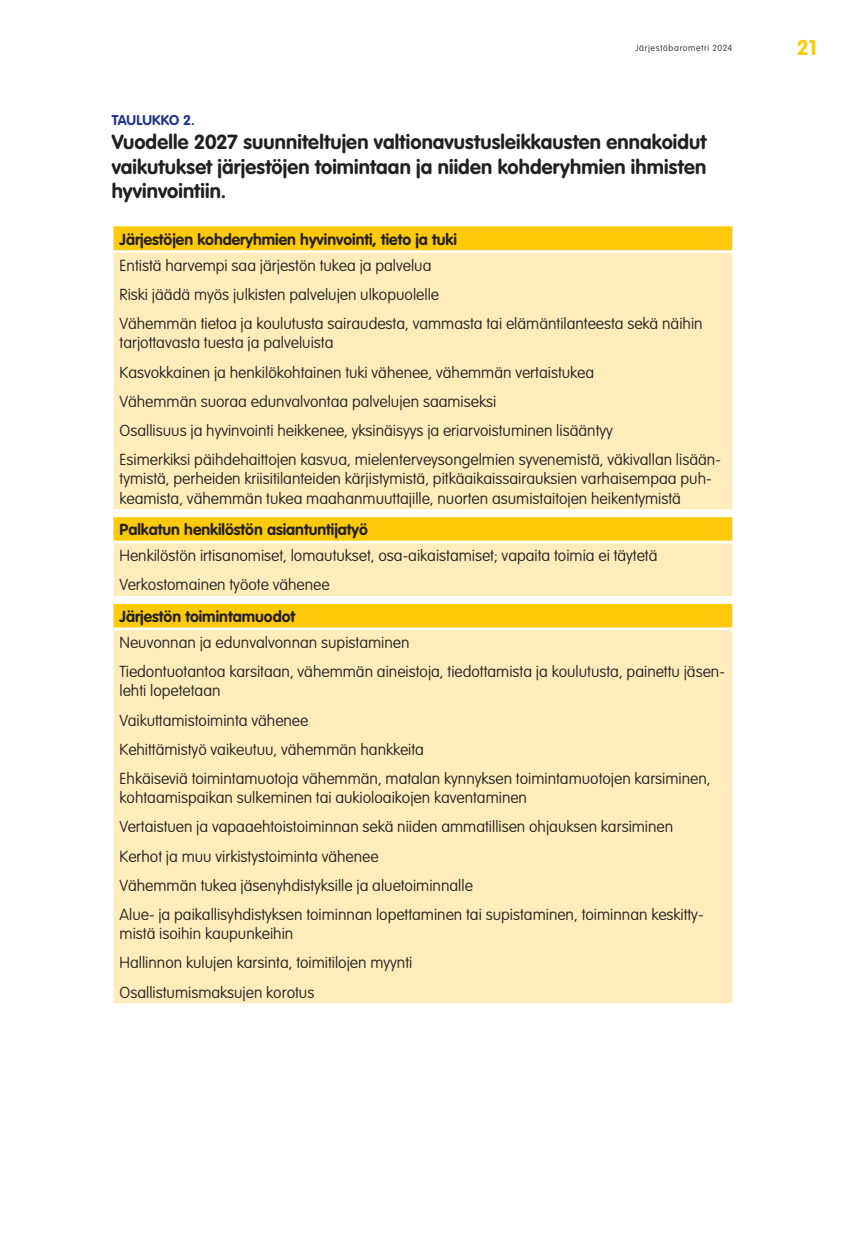
<style>
.page{position:relative;width:844px;height:1241px;background:#fff}
.page>*{position:absolute;margin:0;border:0;box-sizing:border-box;transform-origin:0 0}
.t1{font:700 21px "VAG Rounded Std";color:#feca0a}
.Taulukko_otsikko{font:700 20.12px/24.5px "VAG Rounded Std";letter-spacing:.01em;color:#231f20;text-align:justify}
.Taulukko_leipis_bullet{font:100 15.75px/19.2px "VAG Rounded Std";color:#231f20}
.Taulukkoteksti_otsikko_bold_vasen{font:700 15.75px "VAG Rounded Std";color:#231f20}
.Taulukko_otsikko-2{font:700 14px "VAG Rounded Std";letter-spacing:-.005em;color:#1e358b}
.t2{font:100 8.75px "VAG Rounded Std";letter-spacing:.075em;color:#231f20}
</style>
<div class="page">
<div style="left:113px;top:226px;width:619px;height:24px;background:#feca0a"></div>
<svg style="left:113px;top:253px;width:619px;height:750px;background:#feeab0"></svg>
<svg style="left:732px;top:226px;width:1px;height:25px"></svg>
<svg style="left:732px;top:510px;width:1px;height:32px"></svg>
<svg style="left:732px;top:602px;width:1px;height:26px"></svg>
<hr style="left:113px;top:509px;width:619px;height:3px;background:#fff">
<hr style="left:113px;top:514px;width:619px;height:3px;background:#fff">
<hr style="left:113px;top:540px;width:619px;height:3px;background:#fff">
<hr style="left:113px;top:596px;width:619px;height:2px;background:#fff">
<hr style="left:113px;top:601px;width:619px;height:3px;background:#fff">
<hr style="left:113px;top:627px;width:619px;height:3px;background:#fff">
<p class="t2" style="left:635px;top:43px;width:98px">Järjestöbarometri 2024</p>
<h1 class="t1" style="left:796px;top:36px;width:21px">21</h1>
<p class="Taulukko_otsikko-2" style="left:112px;top:111px;width:85px">TAULUKKO 2.</p>
<p class="Taulukko_otsikko" style="left:112px;top:131px;width:596px">Vuodelle 2027 suunniteltujen valtionavustusleikkausten ennakoidut vaikutukset järjestöjen toimintaan ja niiden kohderyhmien ihmisten hyvinvointiin.</p>
<p class="Taulukkoteksti_otsikko_bold_vasen" style="left:119px;top:230px;width:339px">Järjestöjen kohderyhmien hyvinvointi, tieto ja tuki</p>
<p class="Taulukko_leipis_bullet" style="left:119px;top:256px;width:313px">Entistä harvempi saa järjestön tukea ja palvelua</p>
<p class="Taulukko_leipis_bullet" style="left:119px;top:285px;width:321px">Riski jäädä myös julkisten palvelujen ulkopuolelle</p>
<p class="Taulukko_leipis_bullet" style="left:119px;top:314px;width:584px">Vähemmän tietoa ja koulutusta sairaudesta, vammasta tai elämäntilanteesta sekä näihin tarjottavasta tuesta ja palveluista</p>
<p class="Taulukko_leipis_bullet" style="left:119px;top:363px;width:476px">Kasvokkainen ja henkilökohtainen tuki vähenee, vähemmän vertaistukea</p>
<p class="Taulukko_leipis_bullet" style="left:119px;top:392px;width:378px">Vähemmän suoraa edunvalvontaa palvelujen saamiseksi</p>
<p class="Taulukko_leipis_bullet" style="left:119px;top:421px;width:494px">Osallisuus ja hyvinvointi heikkenee, yksinäisyys ja eriarvoistuminen lisääntyy</p>
<p class="Taulukko_leipis_bullet" style="left:119px;top:450px;width:602px">Esimerkiksi päihdehaittojen kasvua, mielenterveysongelmien syvenemistä, väkivallan lisään&shy;tymistä, perheiden kriisitilanteiden kärjistymistä, pitkäaikaissairauksien varhaisempaa puh&shy;keamista, vähemmän tukea maahanmuuttajille, nuorten asumistaitojen heikentymistä</p>
<p class="Taulukkoteksti_otsikko_bold_vasen" style="left:119px;top:520px;width:250px">Palkatun henkilöstön asiantuntijatyö</p>
<p class="Taulukko_leipis_bullet" style="left:119px;top:546px;width:539px">Henkilöstön irtisanomiset, lomautukset, osa-aikaistamiset; vapaita toimia ei täytetä</p>
<p class="Taulukko_leipis_bullet" style="left:119px;top:575px;width:211px">Verkostomainen työote vähenee</p>
<p class="Taulukkoteksti_otsikko_bold_vasen" style="left:119px;top:607px;width:177px">Järjestön toimintamuodot</p>
<p class="Taulukko_leipis_bullet" style="left:119px;top:633px;width:291px">Neuvonnan ja edunvalvonnan supistaminen</p>
<p class="Taulukko_leipis_bullet" style="left:119px;top:662px;width:606px">Tiedontuotantoa karsitaan, vähemmän aineistoja, tiedottamista ja koulutusta, painettu jäsen&shy;lehti lopetetaan</p>
<p class="Taulukko_leipis_bullet" style="left:119px;top:710px;width:190px">Vaikuttamistoiminta vähenee</p>
<p class="Taulukko_leipis_bullet" style="left:119px;top:740px;width:306px">Kehittämistyö vaikeutuu, vähemmän hankkeita</p>
<p class="Taulukko_leipis_bullet" style="left:119px;top:769px;width:592px">Ehkäiseviä toimintamuotoja vähemmän, matalan kynnyksen toimintamuotojen karsiminen, kohtaamispaikan sulkeminen tai aukioloaikojen kaventaminen</p>
<p class="Taulukko_leipis_bullet" style="left:119px;top:817px;width:555px">Vertaistuen ja vapaaehtoistoiminnan sekä niiden ammatillisen ohjauksen karsiminen</p>
<p class="Taulukko_leipis_bullet" style="left:119px;top:846px;width:260px">Kerhot ja muu virkistystoiminta vähenee</p>
<p class="Taulukko_leipis_bullet" style="left:119px;top:876px;width:355px">Vähemmän tukea jäsenyhdistyksille ja aluetoiminnalle</p>
<p class="Taulukko_leipis_bullet" style="left:119px;top:905px;width:585px">Alue- ja paikallisyhdistyksen toiminnan lopettaminen tai supistaminen, toiminnan keskitty&shy;mistä isoihin kaupunkeihin</p>
<p class="Taulukko_leipis_bullet" style="left:119px;top:953px;width:294px">Hallinnon kulujen karsinta, toimitilojen myynti</p>
<p class="Taulukko_leipis_bullet" style="left:119px;top:982px;width:196px">Osallistumismaksujen korotus</p>
</div>
